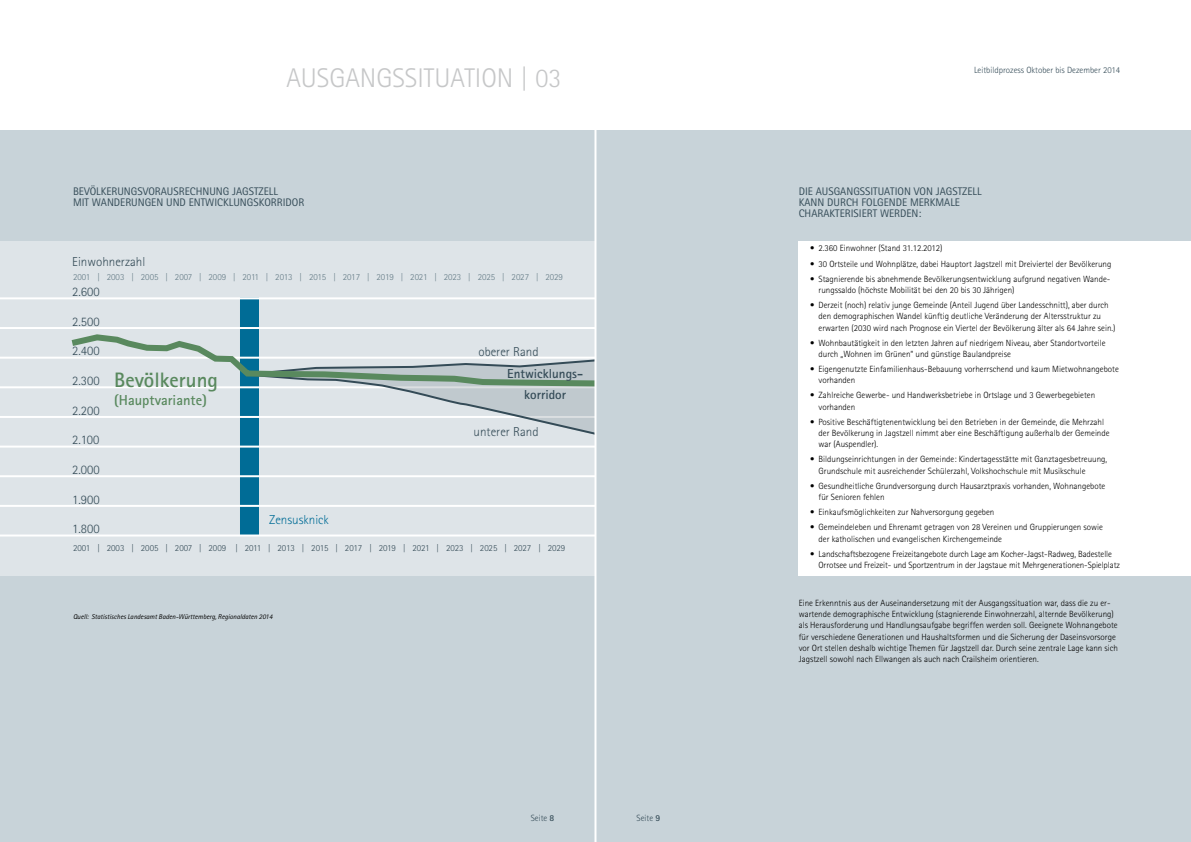
<style>
.page{position:relative;width:1191px;height:842px;background:#fff}
.page>*{position:absolute;margin:0;border:0;box-sizing:border-box;transform-origin:0 0}
.t1{font:300 27px "Rotis Sans Serif";color:#c6c7c8}
.t2{font:700 20.9px "Rotis Sans Serif";color:#59895e}
.t3{font:700 14.5px "Rotis Sans Serif";color:#59895e}
.t4{font:300 13px "Rotis Sans Serif";color:#344b57}
.t5{font:700 13px "Rotis Sans Serif";color:#344b57}
.t6{font:300 13px "Rotis Sans Serif";color:#006c96}
.t7{font:11px/11.3px "Rotis Sans Serif";color:#344b57}
.t8{font:300 9.2px "Rotis Sans Serif";color:#637a85}
.t9{font:300 9.2px "Rotis Sans Serif";color:#344b57}
.t10{font:300 9px/11.3px "Rotis Sans Serif";color:#000}
.t11{font:300 9px "Rotis Sans Serif";color:#344b57}
.t12{font:italic 7px "Rotis Sans Serif";color:#000}
.s1{font-weight:700}
</style>
<div class="page">
<div style="left:0;top:130px;width:1191px;height:712px;background:#c8d3d9"></div>
<div style="left:0;top:241px;width:595px;height:334px;background:#dee4e8"></div>
<div style="left:240px;top:298px;width:19px;height:238px;background:#006c96"></div>
<hr style="left:0;top:297px;width:595px;height:2px;background:#fff">
<hr style="left:0;top:327px;width:595px;height:2px;background:#fff">
<hr style="left:0;top:357px;width:595px;height:2px;background:#fff">
<hr style="left:0;top:386px;width:595px;height:2px;background:#fff">
<hr style="left:0;top:416px;width:595px;height:2px;background:#fff">
<hr style="left:0;top:446px;width:595px;height:2px;background:#fff">
<hr style="left:0;top:475px;width:595px;height:2px;background:#fff">
<hr style="left:0;top:505px;width:595px;height:2px;background:#fff">
<hr style="left:0;top:534px;width:595px;height:2px;background:#fff">
<div style="left:798px;top:241px;width:393px;height:334px;background:#fff"></div>
<svg style="left:65px;top:331px;width:532px;height:105px"></svg>
<hr style="left:594px;top:0;width:2px;height:842px;background:#fff">
<h1 class="t1" style="left:286px;top:63px;width:29px">Ausgangssi</h1>
<h1 class="t1" style="left:424px;top:63px;width:139px">tuati on | 03</h1>
<p class="t7" style="left:73px;top:185px;width:233px">BEVÖLKERUNGSVORAUSRECHNUNG JAGSTZELL<br>M IT WANDERUNGEN UND ENTWICKLUNGSKORRIDOR</p>
<h3 class="t4" style="left:72px;top:255px;width:74px">Einwohnerzahl</h3>
<h3 class="t4" style="left:72px;top:284px;width:29px">2.600</h3>
<h3 class="t4" style="left:72px;top:314px;width:29px">2.500</h3>
<h3 class="t4" style="left:72px;top:344px;width:29px">2.400</h3>
<h3 class="t4" style="left:72px;top:373px;width:29px">2.300</h3>
<h3 class="t4" style="left:72px;top:403px;width:29px">2.200</h3>
<h3 class="t4" style="left:72px;top:433px;width:28px">2.100</h3>
<h3 class="t4" style="left:72px;top:462px;width:29px">2.000</h3>
<h3 class="t4" style="left:72px;top:492px;width:29px">1.900</h3>
<h3 class="t4" style="left:72px;top:521px;width:29px">1.800</h3>
<p class="t8" style="left:73px;top:272px;width:491px">2001 | 2003 | 2005 | 2007 | 2009 | 2011 | 2013 | 2015 | 2017 | 2019 | 2021 | 2023 | 2025 | 2027 | 2029</p>
<h3 class="t4" style="left:478px;top:344px;width:62px">oberer Rand</h3>
<h3 class="t5" style="left:507px;top:365px;width:77px">Entwicklungs-</h3>
<h2 class="t2" style="left:114px;top:366px;width:105px">Bevölkerung</h2>
<h3 class="t3" style="left:114px;top:391px;width:94px">(Hauptvariante)</h3>
<h3 class="t5" style="left:524px;top:387px;width:43px">korridor</h3>
<h3 class="t4" style="left:473px;top:424px;width:66px">unterer Rand</h3>
<h3 class="t6" style="left:269px;top:512px;width:61px">Zensusknick</h3>
<p class="t9" style="left:73px;top:542px;width:494px">2001 | 2003 | 2005 | 2007 | 2009 | 2011 | 2013 | 2015 | 2017 | 2019 | 2021 | 2023 | 2025 | 2027 | 2029</p>
<p class="t12" style="left:73px;top:613px;width:201px">Quell: Statistisches Landesamt Baden-Württemberg, Regionaldaten 2014</p>
<p class="t11" style="left:531px;top:813px;width:25px">Seite <span class="s1">8</span></p>
<p class="t11" style="left:636px;top:813px;width:25px">Seite <span class="s1">9</span></p>
<p class="t11" style="left:974px;top:65px;width:147px">Leitbildprozess Oktober bis Dezember 2014</p>
<p class="t7" style="left:798px;top:185px;width:184px">DIE AUSGANGSSITUATION VON JAGSTZELL<br>KANN DURCH FOLGENDE MERKMALE<br>CHARAKTERISIERT WERDEN:</p>
<p class="t10" style="left:810px;top:243px;width:134px">• 2.360 Einwohner (Stand 31.12.2012)</p>
<p class="t10" style="left:810px;top:258px;width:303px">• 30 Ortsteile und Wohnplätze, dabei Hauptort Jagstzell mit Dreiviertel der Bevölkerung</p>
<p class="t10" style="left:818px;top:273px;width:293px;text-indent:-9px">• Stagnierende bis abnehmende Bevölkerungsentwicklung aufgrund negativen Wande&shy;rungssaldo (höchste Mobilität bei den 20 bis 30 Jährigen)</p>
<p class="t10" style="left:818px;top:299px;width:298px;text-indent:-9px">• Derzeit (noch) relativ junge Gemeinde (Anteil Jugend über Landesschnitt), aber durch den demographischen Wandel künftig deutliche Veränderung der Altersstruktur zu erwarten (2030 wird nach Prognose ein Viertel der Bevölkerung älter als 64 Jahre sein.)</p>
<p class="t10" style="left:818px;top:337px;width:289px;text-indent:-9px">• Wohnbautätigkeit in den letzten Jahren auf niedrigem Niveau, aber Standortvorteile durch „Wohnen im Grünen“ und günstige Baulandpreise</p>
<p class="t10" style="left:818px;top:363px;width:302px;text-indent:-9px">• Eigengenutzte Einfamilienhaus-Bebauung vorherrschend und kaum Mietwohnangebote vorhanden</p>
<p class="t10" style="left:818px;top:390px;width:278px;text-indent:-9px">• Zahlreiche Gewerbe- und Handwerksbetriebe in Ortslage und 3 Gewerbegebieten vorhanden</p>
<p class="t10" style="left:818px;top:416px;width:292px;text-indent:-9px">• Positive Beschäftigtenentwicklung bei den Betrieben in der Gemeinde, die Mehrzahl der Bevölkerung in Jagstzell nimmt aber eine Beschäftigung außerhalb der Gemeinde war (Auspendler).</p>
<p class="t10" style="left:818px;top:454px;width:290px;text-indent:-9px">• Bildungseinrichtungen in der Gemeinde: Kindertagesstätte mit Ganztagesbetreuung,<br>Grundschule mit ausreichender Schülerzahl, Volkshochschule mit Musikschule</p>
<p class="t10" style="left:818px;top:480px;width:288px;text-indent:-9px">• Gesundheitliche Grundversorgung durch Hausarztpraxis vorhanden, Wohnangebote für Senioren fehlen</p>
<p class="t10" style="left:810px;top:506px;width:186px">• Einkaufsmöglichkeiten zur Nahversorgung gegeben</p>
<p class="t10" style="left:818px;top:521px;width:286px;text-indent:-9px">• Gemeindeleben und Ehrenamt getragen von 28 Vereinen und Gruppierungen sowie der katholischen und evangelischen Kirchengemeinde</p>
<p class="t10" style="left:818px;top:548px;width:303px;text-indent:-9px">• Landschaftsbezogene Freizeitangebote durch Lage am Kocher-Jagst-Radweg, Badestelle<br>Orrotsee und Freizeit- und Sportzentrum in der Jagstaue mit Mehrgenerationen-Spielplatz</p>
<p class="t10" style="left:798px;top:597px;width:321px">Eine Erkenntnis aus der Auseinandersetzung mit der Ausgangssituation war, dass die zu er&shy;wartende demographische Entwicklung (stagnierende Einwohnerzahl, alternde Bevölkerung) als Herausforderung und Handlungsaufgabe begriffen werden soll. Geeignete Wohnangebote für verschiedene Generationen und Haushaltsformen und die Sicherung der Daseinsvorsorge vor Ort stellen deshalb wichtige Themen für Jagstzell dar. Durch seine zentrale Lage kann sich Jagstzell sowohl nach Ellwangen als auch nach Crailsheim orientieren.</p>
</div>
